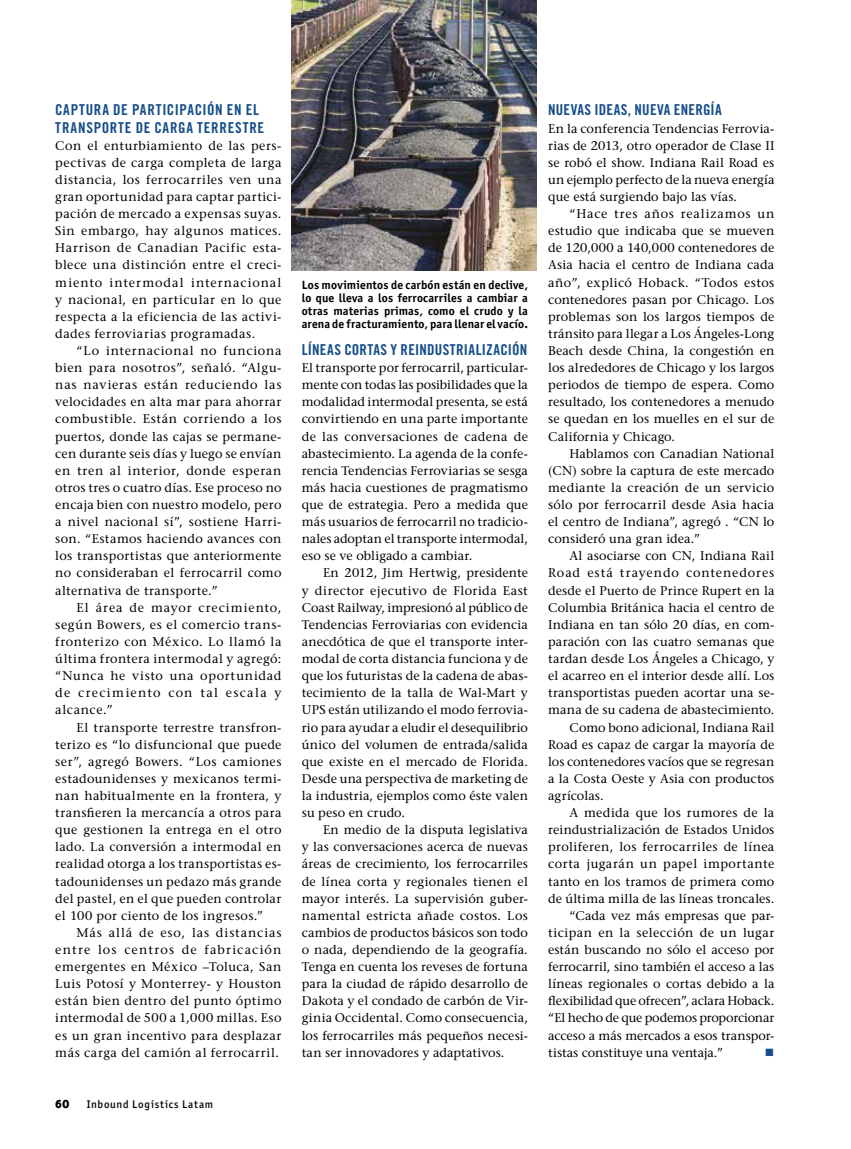
<style>
.page{position:relative;width:851px;height:1149px;background:#fff}
.page>*{position:absolute;margin:0;border:0;box-sizing:border-box;transform-origin:0 0}
.t1{font:15px/17.1px "Trade Gothic LT Std Bd Cn 20";letter-spacing:.035em;color:#164e8a}
.t2{font:15px "Trade Gothic LT Std Bd Cn 20";letter-spacing:.015em;color:#164e8a}
.t3{font:15px "Trade Gothic LT Std Bd Cn 20";letter-spacing:.01em;color:#164e8a}
.t4{font:500 12.6px/17.1px "Stone Serif Std";letter-spacing:.015em;color:#000;text-align:justify}
.t5{font:500 12.6px "Stone Serif Std";letter-spacing:.035em;color:#000}
.t6{font:500 12.6px "Stone Serif Std";letter-spacing:-.01em;color:#000}
.t7{font:500 12.6px "Stone Serif Std";letter-spacing:-.02em;color:#000}
.t8{font:500 12.6px "Stone Serif Std";letter-spacing:.045em;color:#000}
.t9{font:500 12.6px "Stone Serif Std";letter-spacing:.07em;color:#000}
.t10{font:500 12.6px "Stone Serif Std";letter-spacing:-.005em;color:#000}
.t11{font:700 12px/12.9px "Officina Sans ITC Std";letter-spacing:.015em;color:#000;text-align:justify}
.t12{font:900 12px "Officina Sans ITC Std";color:#000}
.t13{font:500 11.1px "Officina Sans ITC Std";letter-spacing:.065em;color:#000}
</style>
<div class="page">
<img style="left:291px;top:1px;width:245px;height:269px">
<p class="t1" style="left:55px;top:101px;width:210px">CAPTURA DE PARTICIPACIÓN EN EL<br>TRANSPORTE DE CARGA TERRESTRE</p>
<p class="t4" style="left:55px;top:137px;width:228px">Con el enturbiamiento de las pers&shy;pectivas de carga completa de larga distancia, los ferrocarriles ven una gran oportunidad para captar partici&shy;pación de mercado a expensas suyas.<br>Sin embargo, hay algunos matices.<br>Harrison de Canadian Pacific esta&shy;blece una distinción entre el creci&shy;miento intermodal internacional y nacional, en particular en lo que respecta a la eficiencia de las activi&shy;dades ferroviarias programadas.</p>
<p class="t4" style="left:55px;top:342px;width:228px;text-indent:21px">“Lo internacional no funciona bien para nosotros”, señaló. “Algu&shy;nas navieras están reduciendo las velocidades en alta mar para ahorrar combustible. Están corriendo a los puertos, donde las cajas se permane&shy;cen durante seis días y luego se envían en tren al interior, donde esperan otros tres o cuatro días. Ese proceso no encaja bien con nuestro modelo, pero a nivel nacional sí”, sostiene Harri&shy;son. “Estamos haciendo avances con los transportistas que anteriormente no consideraban el ferrocarril como alternativa de transporte.”</p>
<p class="t4" style="left:55px;top:598px;width:228px;text-indent:21px">El área de mayor crecimiento, según Bowers, es el comercio trans&shy;fronterizo con México. Lo llamó la última frontera intermodal y agregó: “Nunca he visto una oportunidad de crecimiento con tal escala y alcance.”</p>
<p class="t4" style="left:55px;top:718px;width:228px;text-indent:21px">El transporte terrestre transfron&shy;terizo es “lo disfuncional que puede ser”, agregó Bowers. “Los camiones estadounidenses y mexicanos termi&shy;nan habitualmente en la frontera, y transfieren la mercancía a otros para que gestionen la entrega en el otro lado. La conversión a intermodal en realidad otorga a los transportistas es&shy;tadounidenses un pedazo más grande del pastel, en el que pueden controlar el 100 por ciento de los ingresos.”</p>
<p class="t4" style="left:55px;top:923px;width:228px;text-indent:21px">Más allá de eso, las distancias entre los centros de fabricación emergentes en México –Toluca, San Luis Potosí y Monterrey- y Houston están bien dentro del punto óptimo intermodal de 500 a 1,000 millas. Eso es un gran incentivo para desplazar más carga del camión al ferrocarril.</p>
<p class="t12" style="left:55px;top:1095px;width:15px">60</p>
<p class="t13" style="left:87px;top:1097px;width:128px">Inbound Logistics Latam</p>
<p class="t11" style="left:302px;top:278px;width:228px">Los movimientos de carbón están en declive, lo que lleva a los ferrocarriles a cambiar a otras materias primas, como el crudo y la arena de fracturamiento, para llenar el vacío.</p>
<p class="t2" style="left:302px;top:340px;width:227px">LÍNEAS CORTAS Y REINDUSTRIALIZACIÓN</p>
<p class="t4" style="left:302px;top:359px;width:228px">El transporte por ferrocarril, particular&shy;mente con todas las posibilidades que la modalidad intermodal presenta, se está convirtiendo en una parte importante de las conversaciones de cadena de abastecimiento. La agenda de la confe&shy;rencia Tendencias Ferroviarias se sesga más hacia cuestiones de pragmatismo que de estrategia. Pero a medida que más usuarios de ferrocarril no tradicio&shy;nales adoptan el transporte intermodal, eso se ve obligado a cambiar.</p>
<p class="t4" style="left:302px;top:564px;width:228px;text-indent:21px">En 2012, Jim Hertwig, presidente y director ejecutivo de Florida East Coast Railway, impresionó al público de Tendencias Ferroviarias con evidencia anecdótica de que el transporte inter&shy;modal de corta distancia funciona y de que los futuristas de la cadena de abas&shy;tecimiento de la talla de Wal-Mart y UPS están utilizando el modo ferrovia&shy;rio para ayudar a eludir el desequilibrio único del volumen de entrada/salida que existe en el mercado de Florida.<br>Desde una perspectiva de marketing de la industria, ejemplos como éste valen su peso en crudo.</p>
<p class="t4" style="left:302px;top:821px;width:228px;text-indent:21px">En medio de la disputa legislativa y las conversaciones acerca de nuevas áreas de crecimiento, los ferrocarriles de línea corta y regionales tienen el mayor interés. La supervisión guber&shy;namental estricta añade costos. Los cambios de productos básicos son todo o nada, dependiendo de la geografía.<br>Tenga en cuenta los reveses de fortuna para la ciudad de rápido desarrollo de Dakota y el condado de carbón de Vir&shy;ginia Occidental. Como consecuencia, los ferrocarriles más pequeños necesi&shy;tan ser innovadores y adaptativos.</p>
<p class="t3" style="left:548px;top:101px;width:175px">NUEVAS IDEAS, NUEVA ENERGÍA</p>
<p class="t4" style="left:548px;top:120px;width:228px">En la conferencia Tendencias Ferrovia&shy;rias de 2013, otro operador de Clase II se robó el show. Indiana Rail Road es un ejemplo perfecto de la nueva energía que está surgiendo bajo las vías.</p>
<p class="t4" style="left:548px;top:205px;width:228px;text-indent:21px">“Hace tres años realizamos un estudio que indicaba que se mueven de 120,000 a 140,000 contenedores de Asia hacia el centro de Indiana cada año”, explicó Hoback. “Todos estos contenedores pasan por Chicago. Los problemas son los largos tiempos de tránsito para llegar a Los Ángeles-Long Beach desde China, la congestión en los alrededores de Chicago y los largos periodos de tiempo de espera. Como resultado, los contenedores a menudo se quedan en los muelles en el sur de California y Chicago.</p>
<p class="t4" style="left:548px;top:444px;width:228px;text-indent:21px">Hablamos con Canadian National (CN) sobre la captura de este mercado mediante la creación de un servicio sólo por ferrocarril desde Asia hacia el centro de Indiana”, agregó . “CN lo consideró una gran idea.”</p>
<p class="t4" style="left:569px;top:547px;width:206px">Al asociarse con CN, Indiana Rail</p>
<p class="t9" style="left:548px;top:565px;width:228px">Road está trayendo contenedores</p>
<p class="t4" style="left:548px;top:581px;width:228px">desde el Puerto de Prince Rupert en la</p>
<p class="t4" style="left:548px;top:598px;width:228px">Columbia Británica hacia el centro de</p>
<p class="t4" style="left:548px;top:615px;width:228px">Indiana en tan sólo 20 días, en com-</p>
<p class="t4" style="left:548px;top:633px;width:228px">paración con las cuatro semanas que</p>
<p class="t4" style="left:548px;top:650px;width:227px">tardan desde Los Ángeles a Chicago, y</p>
<p class="t4" style="left:548px;top:667px;width:228px">el acarreo en el interior desde allí. Los</p>
<p class="t4" style="left:548px;top:684px;width:228px">transportistas pueden acortar una se-</p>
<p class="t4" style="left:548px;top:701px;width:228px">mana de su cadena de abastecimiento.</p>
<p class="t4" style="left:569px;top:718px;width:206px">Como bono adicional, Indiana Rail</p>
<p class="t4" style="left:548px;top:735px;width:228px">Road es capaz de cargar la mayoría de</p>
<p class="t4" style="left:548px;top:752px;width:228px">los contenedores vacíos que se regresan</p>
<p class="t4" style="left:548px;top:769px;width:228px">a la Costa Oeste y Asia con productos</p>
<p class="t4" style="left:548px;top:786px;width:57px">agrícolas.</p>
<p class="t4" style="left:569px;top:803px;width:206px">A medida que los rumores de la</p>
<p class="t4" style="left:548px;top:821px;width:228px">reindustrialización de Estados Unidos</p>
<p class="t5" style="left:548px;top:839px;width:228px">proliferen, los ferrocarriles de línea</p>
<p class="t8" style="left:548px;top:856px;width:228px">corta jugarán un papel importante</p>
<p class="t4" style="left:548px;top:872px;width:228px">tanto en los tramos de primera como</p>
<p class="t4" style="left:548px;top:889px;width:228px">de última milla de las líneas troncales.</p>
<p class="t4" style="left:569px;top:906px;width:206px">“Cada vez más empresas que par-</p>
<p class="t5" style="left:548px;top:924px;width:228px">ticipan en la selección de un lugar</p>
<p class="t4" style="left:548px;top:940px;width:228px">están buscando no sólo el acceso por</p>
<p class="t4" style="left:548px;top:957px;width:228px">ferrocarril, sino también el acceso a las</p>
<p class="t4" style="left:548px;top:974px;width:228px">líneas regionales o cortas debido a la</p>
<p class="t6" style="left:548px;top:993px;width:228px">flexibilidad que ofrecen”, aclara Hoback.</p>
<p class="t7" style="left:548px;top:1010px;width:228px">“El hecho de que podemos proporcionar</p>
<p class="t4" style="left:548px;top:1026px;width:228px">acceso a más mercados a esos transpor-</p>
<p class="t10" style="left:548px;top:1044px;width:176px">tistas constituye una ventaja.”</p>
</div>
